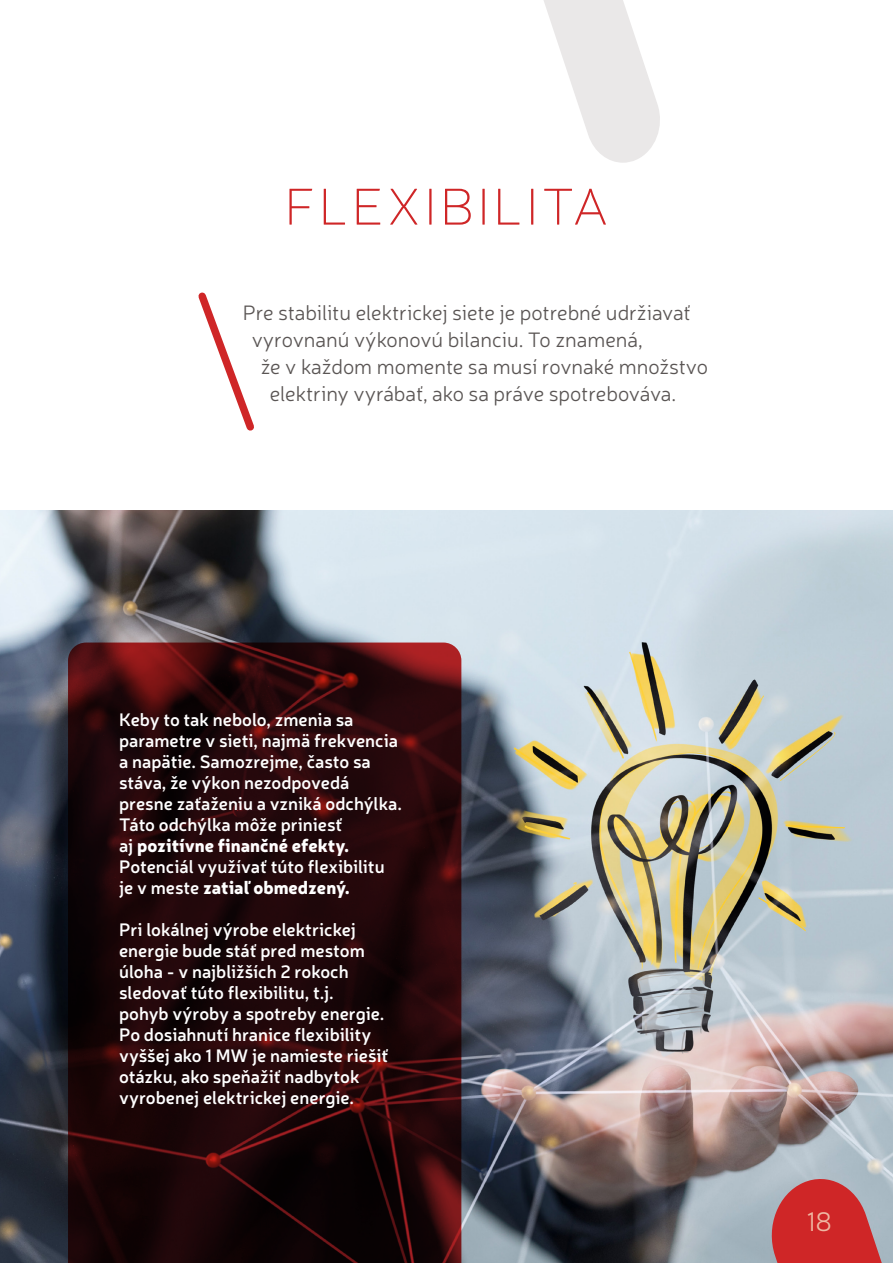
<style>
.page{position:relative;width:893px;height:1263px;background:#fff}
.page>*{position:absolute;margin:0;border:0;box-sizing:border-box;transform-origin:0 0}
.t1{font:100 52.5px "Neris";letter-spacing:.07em;color:#cf2627}
.t2{font:300 27px "Neris";color:#efb8a3}
.t3{font:300 21px "Neris";color:#5a5554}
.t4{font:600 18px/21px "Neris";color:#fff}
.s1{font-weight:900}
</style>
<div class="page">
<svg style="left:544px;top:0;width:116px;height:163px;fill:#eae8e8"></svg>
<img style="left:0;top:510px;width:893px;height:753px">
<svg style="left:68px;top:642px;width:393px;height:621px;background:#240709"></svg>
<svg style="left:198px;top:292px;width:56px;height:139px"></svg>
<svg style="left:765px;top:1171px;width:128px;height:92px;background:#c06064"></svg>
<p class="t1" style="left:285px;top:174px;width:325px">FLEXIBILITA</p>
<p class="t3" style="left:243px;top:299px;width:450px">Pre stabilitu elektrickej siete je potrebné udržiavať</p>
<p class="t3" style="left:252px;top:326px;width:393px">vyrovnanú výkonovú bilanciu. To znamená,</p>
<p class="t3" style="left:261px;top:353px;width:449px">že v každom momente sa musí rovnaké množstvo</p>
<p class="t3" style="left:270px;top:380px;width:408px">elektriny vyrábať, ako sa práve spotrebováva.</p>
<p class="t4" style="left:119px;top:708px;width:284px">Keby to tak nebolo, zmenia sa parametre v sieti, najmä frekvencia a napätie. Samozrejme, často sa stáva, že výkon nezodpovedá presne zaťaženiu a vzniká odchýlka.<br>Táto odchýlka môže priniesť<br>aj <span class="s1">pozitívne finančné efekty.<br></span>Potenciál využívať túto flexibilitu je v meste <span class="s1">zatiaľ obmedzený.</span></p>
<p class="t4" style="left:119px;top:918px;width:271px">Pri lokálnej výrobe elektrickej energie bude stáť pred mestom úloha - v najbližších 2 rokoch sledovať túto flexibilitu, t.j.<br>pohyb výroby a spotreby energie.<br>Po dosiahnutí hranice flexibility vyššej ako 1 MW je namieste riešiť otázku, ako speňažiť nadbytok vyrobenej elektrickej energie.</p>
<h2 class="t2" style="left:807px;top:1204px;width:27px">18</h2>
</div>
